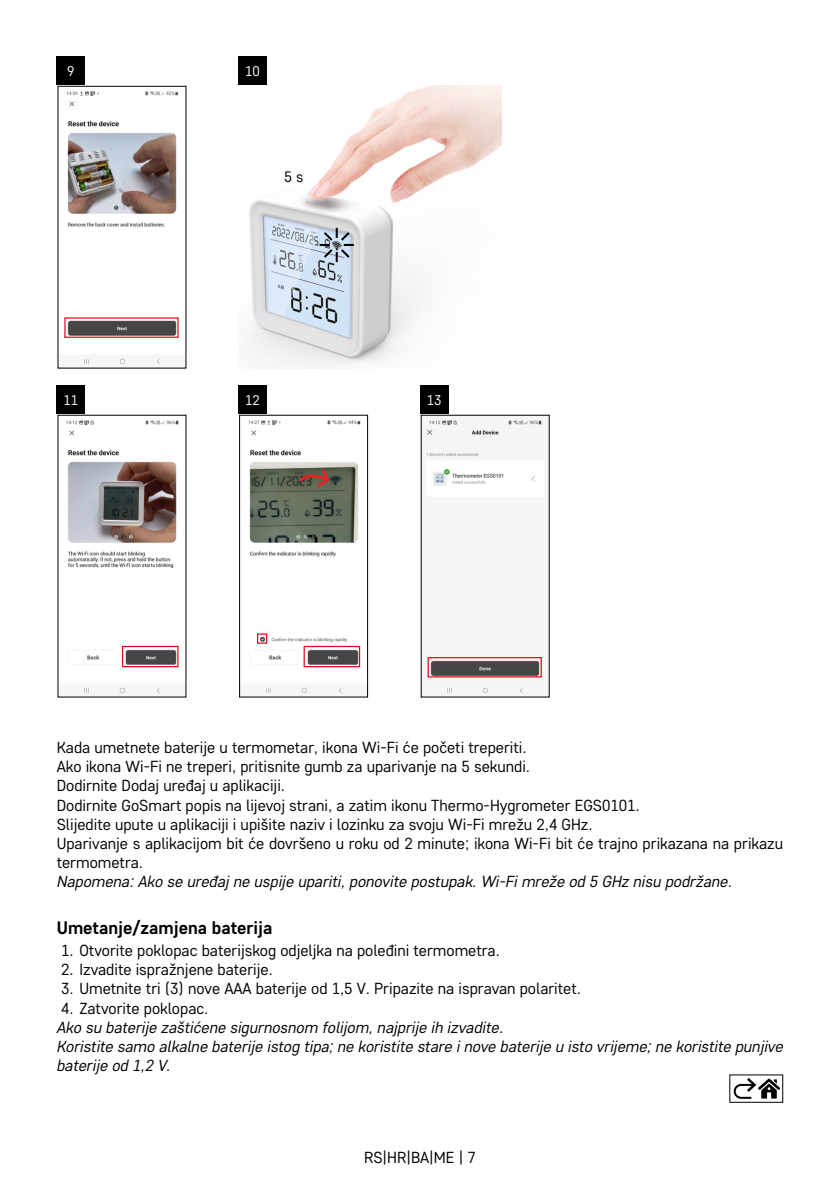
<style>
.page{position:relative;width:840px;height:1191px;background:#fff}
.page>*{position:absolute;margin:0;border:0;box-sizing:border-box;transform-origin:0 0}
.t1{font:700 18px "Core Sans D55";color:#000}
.t2{font:16px/19.2px "Core Sans D35";color:#000}
.t3{font:italic 16px/19.2px "Core Sans D35";color:#000}
.t4{font:15px "Core Sans D35";color:#000}
.t5{font:14px "Core Sans D35";color:#fff}
</style>
<div class="page">
<div style="left:57px;top:57px;width:28px;height:28px;background:#000"></div>
<div style="left:238px;top:57px;width:28px;height:28px;background:#000"></div>
<img style="left:66px;top:91px;width:113px;height:274px">
<div style="left:64px;top:317px;width:114px;height:21px;border:1px solid #e30613"></div>
<img style="left:248px;top:85px;width:253px;height:282px">
<svg style="left:319px;top:228px;width:34px;height:34px"></svg>
<div style="left:57px;top:386px;width:28px;height:28px;background:#000"></div>
<div style="left:238px;top:386px;width:28px;height:28px;background:#000"></div>
<div style="left:420px;top:386px;width:28px;height:28px;background:#000"></div>
<img style="left:66px;top:420px;width:113px;height:274px">
<div style="left:122px;top:646px;width:56px;height:21px;border:1px solid #e30613"></div>
<img style="left:248px;top:420px;width:113px;height:274px">
<div style="left:239px;top:415px;width:128px;height:282px;border:1px solid #000"></div>
<div style="left:303px;top:646px;width:57px;height:21px;border:1px solid #e30613"></div>
<div style="left:257px;top:633px;width:10px;height:11px;border:1px solid #e30613"></div>
<img style="left:425px;top:419px;width:120px;height:275px">
<div style="left:427px;top:657px;width:114px;height:20px;border:1px solid #e30613"></div>
<svg style="left:733px;top:1078px;width:46px;height:21px"></svg>
<p class="t5" style="left:67px;top:62px;width:9px">9</p>
<p class="t5" style="left:245px;top:62px;width:16px">10</p>
<p class="t4" style="left:284px;top:167px;width:20px">5 s</p>
<p class="t5" style="left:64px;top:391px;width:16px">11</p>
<p class="t5" style="left:245px;top:391px;width:16px">12</p>
<p class="t5" style="left:426px;top:391px;width:16px">13</p>
<p class="t2" style="left:57px;top:737px;width:727px">Kada umetnete baterije u termometar, ikona Wi-Fi će početi treperiti.<br>Ako ikona Wi-Fi ne treperi, pritisnite gumb za uparivanje na 5 sekundi.<br>Dodirnite Dodaj uređaj u aplikaciji.<br>Dodirnite GoSmart popis na lijevoj strani, a zatim ikonu Thermo-Hygrometer EGS0101.<br>Slijedite upute u aplikaciji i upišite naziv i lozinku za svoju Wi-Fi mrežu 2,4 GHz.<br>Uparivanje s aplikacijom bit će dovršeno u roku od 2 minute; ikona Wi-Fi bit će trajno prikazana na prikazu termometra.</p>
<p class="t3" style="left:57px;top:871px;width:676px">Napomena: Ako se uređaj ne uspije upariti, ponovite postupak. Wi-Fi mreže od 5 GHz nisu podržane.</p>
<p class="t1" style="left:57px;top:916px;width:217px">Umetanje/zamjena baterija</p>
<p class="t2" style="left:61px;top:940px;width:440px">1. Otvorite poklopac baterijskog odjeljka na poleđini termometra.</p>
<p class="t2" style="left:61px;top:959px;width:213px">2. Izvadite ispražnjene baterije.</p>
<p class="t2" style="left:61px;top:978px;width:521px">3. Umetnite tri (3) nove AAA baterije od 1,5 V. Pripazite na ispravan polaritet.</p>
<p class="t2" style="left:61px;top:998px;width:149px">4. Zatvorite poklopac.</p>
<p class="t3" style="left:57px;top:1017px;width:727px">Ako su baterije zaštićene sigurnosnom folijom, najprije ih izvadite.<br>Koristite samo alkalne baterije istog tipa; ne koristite stare i nove baterije u isto vrijeme; ne koristite punjive baterije od 1,2 V.</p>
<p class="t2" style="left:364px;top:1147px;width:113px">RS|HR|BA|ME | 7</p>
</div>
